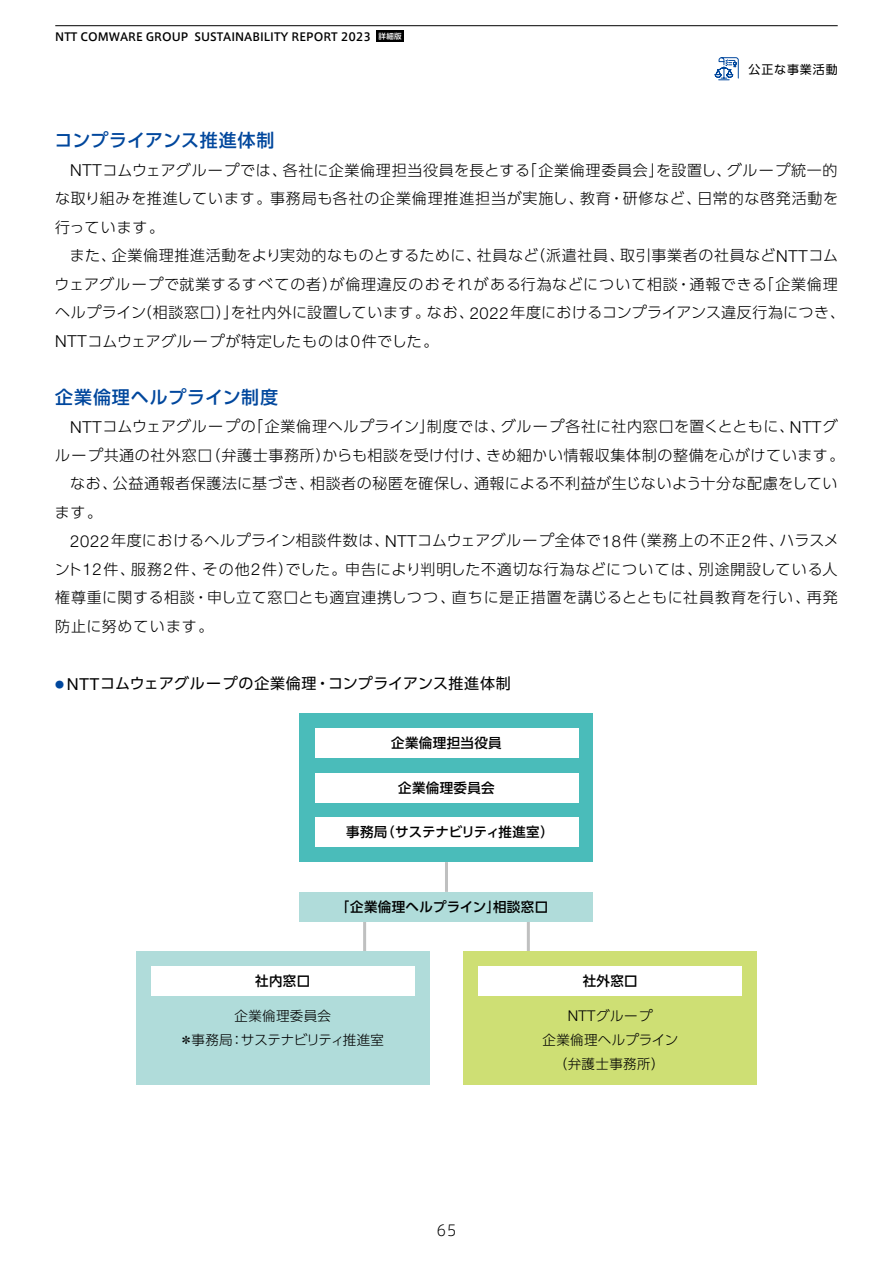
<style>
.page{position:relative;width:893px;height:1263px;background:#fff}
.page>*{position:absolute;margin:0;border:0;box-sizing:border-box;transform-origin:0 0}
.t1{font:500 18px "UD Shin Go Pro";letter-spacing:.01em;color:#00479d}
.t2{font:500 18px "UD Shin Go Pro";letter-spacing:.05em;color:#00479d}
.t3{font:300 15px/28.5px "UD Shin Go Pro";letter-spacing:.04em;color:#000;text-align:justify}
.t4{font:15px "UD Shin Go Pro";letter-spacing:.025em;color:#000}
.t5{font:300 15px "UD Shin Go Pro";letter-spacing:.06em;color:#000}
.t6{font:300 15px "Axis Std";color:#000}
.t7{font:300 13.5px/24px "UD Shin Go Pro";letter-spacing:.025em;color:#000;text-align:center}
.t8{font:500 13.5px "UD Shin Go Pro";letter-spacing:.025em;color:#000}
.t9{font:500 13.5px "UD Shin Go Pro";letter-spacing:-.01em;color:#000}
.t10{font:12px "UD Shin Go Pro";letter-spacing:.075em;color:#000}
.t11{font:500 11.25px "Axis Std";color:#000}
.t12{font:500 7.5px "UD Shin Go Pro";color:#fff}
.s1{font-family:"Helvetica Neue LT Std";font-size:16.5px}
.s2{font-size:9px;color:#00479d}
.s3{font-family:"Helvetica Neue LT Std";font-size:14.85px}
</style>
<div class="page">
<hr style="left:445px;top:862px;width:3px;height:30px;background:#bfc0c0">
<hr style="left:363px;top:922px;width:3px;height:29px;background:#bfc0c0">
<hr style="left:527px;top:922px;width:3px;height:29px;background:#bfc0c0">
<div style="left:300px;top:713px;width:293px;height:149px;background:#4abcba"></div>
<div style="left:136px;top:951px;width:293px;height:134px;background:#b0dcda"></div>
<div style="left:463px;top:951px;width:294px;height:134px;background:#cedf74"></div>
<div style="left:376px;top:30px;width:28px;height:12px;background:#000"></div>
<svg style="left:714px;top:57px;width:25px;height:24px"></svg>
<div style="left:315px;top:728px;width:263px;height:30px;background:#fff"></div>
<div style="left:151px;top:966px;width:264px;height:30px;background:#fff"></div>
<div style="left:478px;top:966px;width:264px;height:30px;background:#fff"></div>
<div style="left:315px;top:773px;width:263px;height:29px;background:#fff"></div>
<div style="left:315px;top:817px;width:263px;height:30px;background:#fff"></div>
<div style="left:300px;top:892px;width:293px;height:30px;background:#b0dcda"></div>
<hr style="left:55px;top:25px;width:783px;height:1px;background:#000">
<p class="t11" style="left:55px;top:28px;width:317px">NTT COMWARE GROUP SUSTAINABILITY REPORT 2023</p>
<p class="t12" style="left:378px;top:30px;width:25px">詳細版</p>
<p class="t10" style="left:748px;top:60px;width:91px">公正な事業活動</p>
<p class="t1" style="left:55px;top:126px;width:221px">コンプライアンス推進体制</p>
<p class="t3" style="left:55px;top:155px;width:784px;text-indent:15px"><span class="s1">NTT</span>コムウェアグループでは、各社に企業倫理担当役員を長とする「企業倫理委員会」を設置し、グループ統一的な取り組みを推進しています。事務局も各社の企業倫理推進担当が実施し、教育・研修など、日常的な啓発活動を行っています。</p>
<p class="t3" style="left:55px;top:241px;width:792px;text-align:left;text-indent:15px">また、企業倫理推進活動をより実効的なものとするために、社員など（派遣社員、取引事業者の社員など<span class="s1">NTT</span>コムウェアグループで就業するすべての者）が倫理違反のおそれがある行為などについて相談・通報できる「企業倫理ヘルプライン（相談窓口）」を社内外に設置しています。なお、<span class="s1">2022</span>年度におけるコンプライアンス違反行為につき、<span class="s1">NTT</span>コムウェアグループが特定したものは<span class="s1">0</span>件でした。</p>
<p class="t2" style="left:55px;top:382px;width:224px">企業倫理ヘルプライン制度</p>
<p class="t3" style="left:70px;top:412px;width:769px"><span class="s1">NTT</span>コムウェアグループの「企業倫理ヘルプライン」制度では、グループ各社に社内窓口を置くとともに、<span class="s1">NTT</span>グ</p>
<p class="t3" style="left:55px;top:440px;width:791px">ループ共通の社外窓口（弁護士事務所）からも相談を受け付け、きめ細かい情報収集体制の整備を心がけています。</p>
<p class="t3" style="left:70px;top:469px;width:769px">なお、公益通報者保護法に基づき、相談者の秘匿を確保し、通報による不利益が生じないよう十分な配慮をしてい</p>
<p class="t3" style="left:55px;top:497px;width:49px">ます。</p>
<p class="t3" style="left:70px;top:526px;width:770px"><span class="s1">2022</span>年度におけるヘルプライン相談件数は、<span class="s1">NTT</span>コムウェアグループ全体で<span class="s1">18</span>件（業務上の不正<span class="s1">2</span>件、ハラスメ</p>
<p class="t3" style="left:55px;top:554px;width:784px">ント<span class="s1">12</span>件、服務<span class="s1">2</span>件、その他<span class="s1">2</span>件）でした。申告により判明した不適切な行為などについては、別途開設している人</p>
<p class="t3" style="left:55px;top:583px;width:784px">権尊重に関する相談・申し立て窓口とも適宜連携しつつ、直ちに是正措置を講じるとともに社員教育を行い、再発</p>
<p class="t5" style="left:55px;top:614px;width:160px">防止に努めています。</p>
<p class="t4" style="left:55px;top:671px;width:457px"><span class="s2">●</span> <span class="s1">NTT</span>コムウェアグループの企業倫理・コンプライアンス推進体制</p>
<p class="t8" style="left:391px;top:732px;width:112px">企業倫理担当役員</p>
<p class="t8" style="left:398px;top:777px;width:98px">企業倫理委員会</p>
<p class="t9" style="left:346px;top:821px;width:209px">事務局（サステナビリティ推進室）</p>
<p class="t8" style="left:336px;top:896px;width:214px">「企業倫理ヘルプライン」相談窓口</p>
<p class="t8" style="left:255px;top:970px;width:57px">社内窓口</p>
<p class="t8" style="left:583px;top:970px;width:57px">社外窓口</p>
<p class="t7" style="left:180px;top:1003px;width:206px">企業倫理委員会<br>＊事務局：サステナビリティ推進室</p>
<p class="t7" style="left:542px;top:1003px;width:137px"><span class="s3">NTT</span>グループ<br>企業倫理ヘルプライン（弁護士事務所）</p>
<p class="t6" style="left:436px;top:1219px;width:22px">65</p>
</div>
